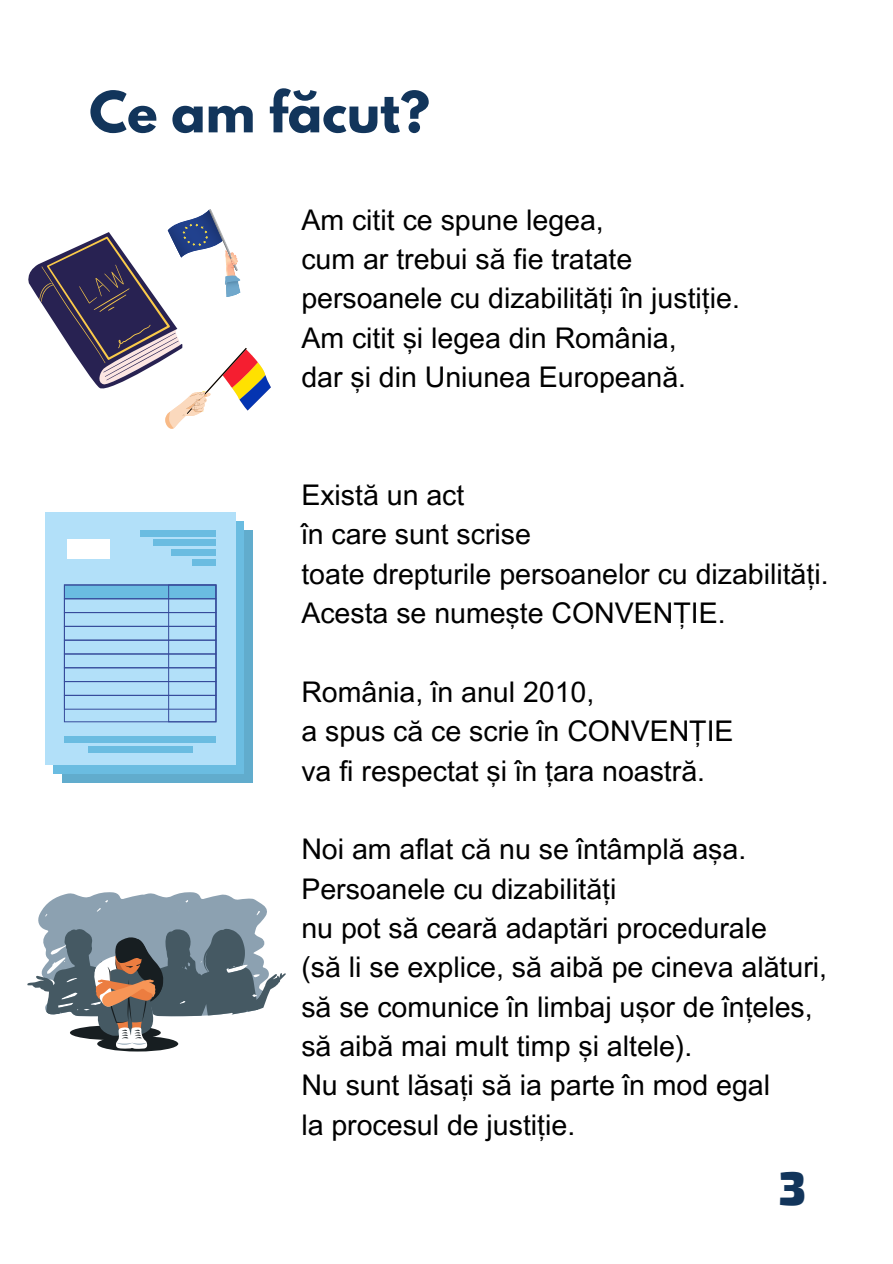
<style>
.page{position:relative;width:893px;height:1264px;background:#fff}
.page>*{position:absolute;margin:0;border:0;box-sizing:border-box;transform-origin:0 0}
.t1{font:700 50.25px "League Spartan";color:#12355b}
.t2{font:900 47.25px "Exo 2";color:#12355b}
.t3{font:28.5px "Arial MT Pro";color:#000}
</style>
<div class="page">
<svg style="left:28px;top:209px;width:243px;height:220px"></svg>
<div style="left:62px;top:530px;width:190px;height:252px;background:#61accd"></div>
<div style="left:53px;top:521px;width:190px;height:252px;background:#6abce1"></div>
<div style="left:45px;top:512px;width:190px;height:252px;background:#b2e0f9"></div>
<div style="left:64px;top:585px;width:152px;height:13px;background:#6abce1"></div>
<div style="left:64px;top:585px;width:152px;height:14px;border:1px solid #364b9b"></div>
<div style="left:64px;top:598px;width:152px;height:14px;border:1px solid #364b9b"></div>
<div style="left:64px;top:612px;width:152px;height:14px;border:1px solid #364b9b"></div>
<div style="left:64px;top:626px;width:152px;height:14px;border:1px solid #364b9b"></div>
<div style="left:64px;top:640px;width:152px;height:14px;border:1px solid #364b9b"></div>
<div style="left:64px;top:654px;width:152px;height:14px;border:1px solid #364b9b"></div>
<div style="left:64px;top:667px;width:152px;height:14px;border:1px solid #364b9b"></div>
<div style="left:64px;top:681px;width:152px;height:14px;border:1px solid #364b9b"></div>
<div style="left:64px;top:695px;width:152px;height:14px;border:1px solid #364b9b"></div>
<div style="left:168px;top:584px;width:48px;height:138px;border:1px solid #364b9b"></div>
<div style="left:67px;top:539px;width:43px;height:19px;background:#fff"></div>
<div style="left:140px;top:530px;width:76px;height:6px;background:#6abce1"></div>
<div style="left:64px;top:736px;width:152px;height:6px;background:#6abce1"></div>
<div style="left:88px;top:746px;width:104px;height:6px;background:#6abce1"></div>
<div style="left:154px;top:539px;width:62px;height:7px;background:#6abce1"></div>
<div style="left:171px;top:549px;width:45px;height:7px;background:#6abce1"></div>
<div style="left:192px;top:559px;width:24px;height:6px;background:#6abce1"></div>
<svg style="left:97px;top:1036px;width:81px;height:15px"></svg>
<svg style="left:27px;top:892px;width:259px;height:156px"></svg>
<p class="t1" style="left:89px;top:87px;width:342px">Ce am făcut?</p>
<p class="t3" style="left:301px;top:209px;width:304px">Am citit ce spune legea,</p>
<p class="t3" style="left:301px;top:248px;width:332px">cum ar trebui să fie tratate</p>
<p class="t3" style="left:301px;top:287px;width:440px">persoanele cu dizabilități în justiție.</p>
<p class="t3" style="left:301px;top:327px;width:376px">Am citit și legea din România,</p>
<p class="t3" style="left:301px;top:366px;width:386px">dar și din Uniunea Europeană.</p>
<p class="t3" style="left:301px;top:484px;width:164px">Există un act</p>
<p class="t3" style="left:301px;top:523px;width:231px">în care sunt scrise</p>
<p class="t3" style="left:301px;top:563px;width:528px">toate drepturile persoanelor cu dizabilități.</p>
<p class="t3" style="left:301px;top:602px;width:426px">Acesta se numește CONVENȚIE.</p>
<p class="t3" style="left:301px;top:681px;width:294px">România, în anul 2010,</p>
<p class="t3" style="left:301px;top:720px;width:433px">a spus că ce scrie în CONVENȚIE</p>
<p class="t3" style="left:301px;top:759px;width:405px">va fi respectat și în țara noastră.</p>
<p class="t3" style="left:301px;top:838px;width:446px">Noi am aflat că nu se întâmplă așa.</p>
<p class="t3" style="left:301px;top:878px;width:316px">Persoanele cu dizabilități</p>
<p class="t3" style="left:301px;top:917px;width:467px">nu pot să ceară adaptări procedurale</p>
<p class="t3" style="left:301px;top:956px;width:527px">(să li se explice, să aibă pe cineva alături,</p>
<p class="t3" style="left:301px;top:996px;width:513px">să se comunice în limbaj ușor de înțeles,</p>
<p class="t3" style="left:301px;top:1035px;width:392px">să aibă mai mult timp și altele).</p>
<p class="t3" style="left:301px;top:1074px;width:470px">Nu sunt lăsați să ia parte în mod egal</p>
<p class="t3" style="left:301px;top:1114px;width:275px">la procesul de justiție.</p>
<p class="t2" style="left:778px;top:1156px;width:29px">3</p>
</div>
